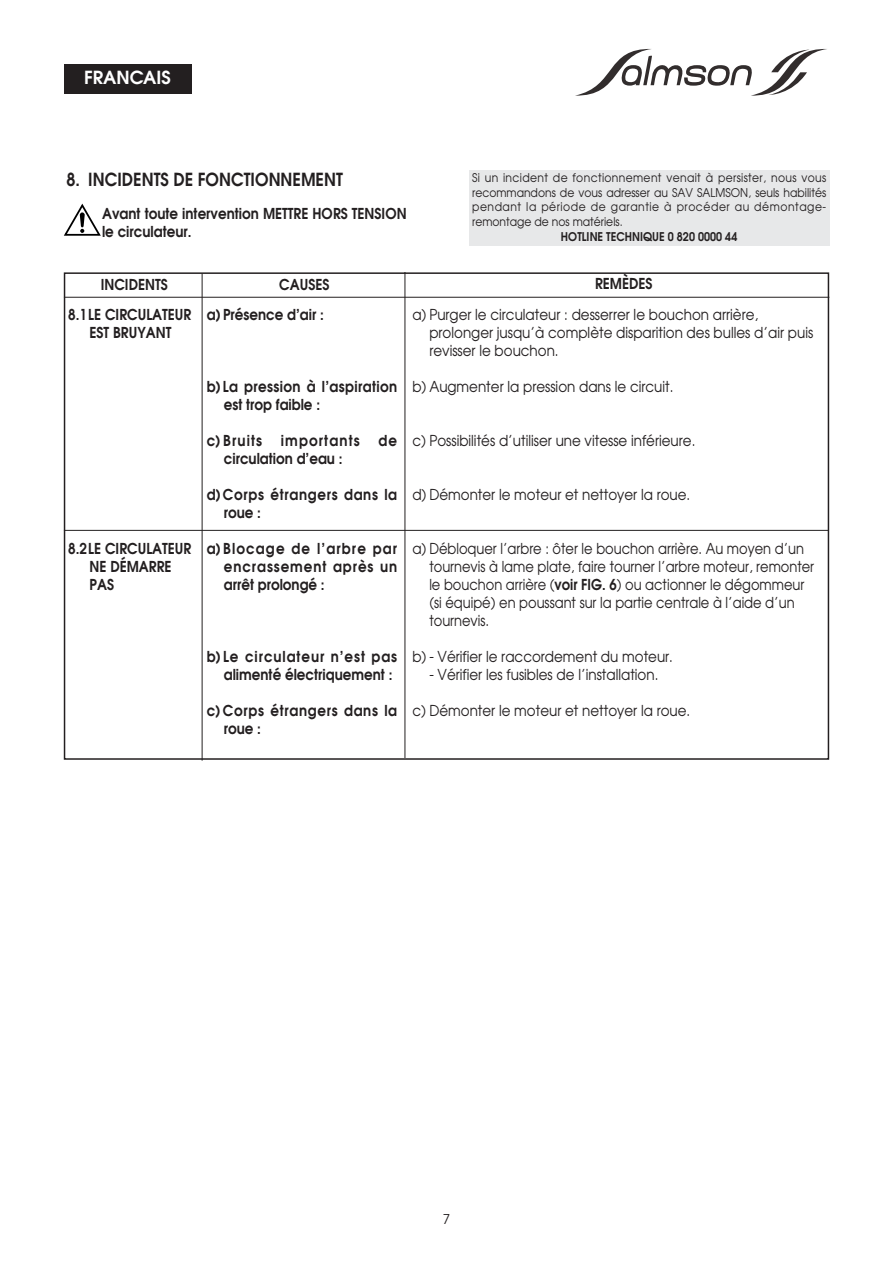
<style>
.page{position:relative;width:893px;height:1263px;background:#fff}
.page>*{position:absolute;margin:0;border:0;box-sizing:border-box;transform-origin:0 0}
.t1{font:600 18px "Avant Garde";color:#231f20;scale:.9 1}
.t2{font:600 18px "Avant Garde";color:#fff}
.t3{font:15px/18px "Avant Garde";color:#231f20;scale:.9 1}
.t4{font:600 15px/18px "Avant Garde";color:#231f20;scale:.9 1}
.t5{font:600 15px/18px "Avant Garde";letter-spacing:.05em;color:#231f20;scale:.9 1}
.t6{font:600 15px/18px "Avant Garde";letter-spacing:.03em;color:#231f20;scale:.9 1}
.t7{font:600 15px/18px "Avant Garde";letter-spacing:.085em;color:#231f20;scale:.9 1}
.t8{font:13.5px "Avant Garde";color:#231f20}
.t9{font:12px/14.7px "Avant Garde";letter-spacing:.05em;color:#231f20;text-align:justify;scale:.9 1}
.t10{font:600 12px "Avant Garde";color:#231f20;scale:.9 1}
.s1{font-weight:600}
</style>
<div class="page">
<div style="left:64px;top:64px;width:127px;height:30px;background:#231f20"></div>
<hr style="left:405px;top:272px;width:1px;height:486px;background:#231f20">
<hr style="left:202px;top:274px;width:1px;height:487px;background:#231f20">
<hr style="left:64px;top:297px;width:765px;height:1px;background:#231f20">
<hr style="left:64px;top:530px;width:765px;height:1px;background:#231f20">
<svg style="left:64px;top:203px;width:37px;height:33px"></svg>
<svg style="left:575px;top:49px;width:252px;height:47px"></svg>
<div style="left:469px;top:170px;width:360px;height:76px;background:#e7e8e9"></div>
<p class="t2" style="left:84px;top:67px;width:88px">FRANCAIS</p>
<p class="t1" style="left:66px;top:170px;width:309px">8. INCIDENTS DE FONCTIONNEMENT</p>
<p class="t4" style="left:102px;top:204px;width:340px">Avant toute intervention METTRE HORS TENSION le circulateur.</p>
<p class="t9" style="left:472px;top:170px;width:395px">Si un incident de fonctionnement venait à persister, nous vous recommandons de vous adresser au SAV SALMSON, seuls habilités pendant la période de garantie à procéder au démontage&shy;remontage de nos matériels.</p>
<p class="t10" style="left:561px;top:229px;width:198px">HOTLINE TECHNIQUE 0 820 0000 44</p>
<p class="t4" style="left:68px;top:269px;width:138px;line-height:30.8px;text-align:center">INCIDENTS<br>8.1LE CIRCULATEUR</p>
<p class="t4" style="left:90px;top:324px;width:92px">EST BRUYANT</p>
<p class="t4" style="left:90px;top:540px;width:115px;text-indent:-21px">8.2LE CIRCULATEUR<br>NE DÉMARRE<br>PAS</p>
<p class="t4" style="left:207px;top:269px;width:138px;line-height:30.8px;text-indent:72px">CAUSES a) Présence d’air :</p>
<p class="t6" style="left:224px;top:378px;width:194px;text-indent:-17px">b) La pression à l’aspiration est trop faible :</p>
<p class="t7" style="left:224px;top:432px;width:194px;text-indent:-17px">c)Bruits importants de circulation d’eau :</p>
<p class="t5" style="left:224px;top:486px;width:194px;text-indent:-17px">d)Corps étrangers dans la roue :</p>
<p class="t4" style="left:224px;top:540px;width:194px;text-align:justify;text-indent:-17px">a)Blocage de l’arbre par encrassement après un arrêt prolongé :</p>
<p class="t4" style="left:224px;top:648px;width:194px;text-indent:-17px">b)Le circulateur n’est pas alimenté électriquement :</p>
<p class="t5" style="left:224px;top:702px;width:194px;text-indent:-17px">c) Corps étrangers dans la roue :</p>
<p class="t4" style="left:595px;top:275px;width:65px">REMÈDES</p>
<p class="t3" style="left:429px;top:306px;width:428px;text-indent:-17px">a) Purger le circulateur : desserrer le bouchon arrière, prolonger jusqu’à complète disparition des bulles d’air puis revisser le bouchon.</p>
<p class="t3" style="left:412px;top:378px;width:292px">b) Augmenter la pression dans le circuit.</p>
<p class="t3" style="left:412px;top:432px;width:316px">c) Possibilités d’utiliser une vitesse inférieure.</p>
<p class="t3" style="left:412px;top:486px;width:310px">d) Démonter le moteur et nettoyer la roue.</p>
<p class="t3" style="left:429px;top:540px;width:429px;text-indent:-17px">a) Débloquer l’arbre : ôter le bouchon arrière. Au moyen d’un tournevis à lame plate, faire tourner l’arbre moteur, remonter le bouchon arrière (<span class="s1">voir FIG. 6</span>) ou actionner le dégommeur (si équipé) en poussant sur la partie centrale à l’aide d’un tournevis.</p>
<p class="t3" style="left:412px;top:648px;width:291px">b) - Vérifier le raccordement du moteur.</p>
<p class="t3" style="left:429px;top:666px;width:256px">- Vérifier les fusibles de l’installation.</p>
<p class="t3" style="left:412px;top:702px;width:310px">c) Démonter le moteur et nettoyer la roue.</p>
<p class="t8" style="left:443px;top:1211px;width:9px">7</p>
</div>
